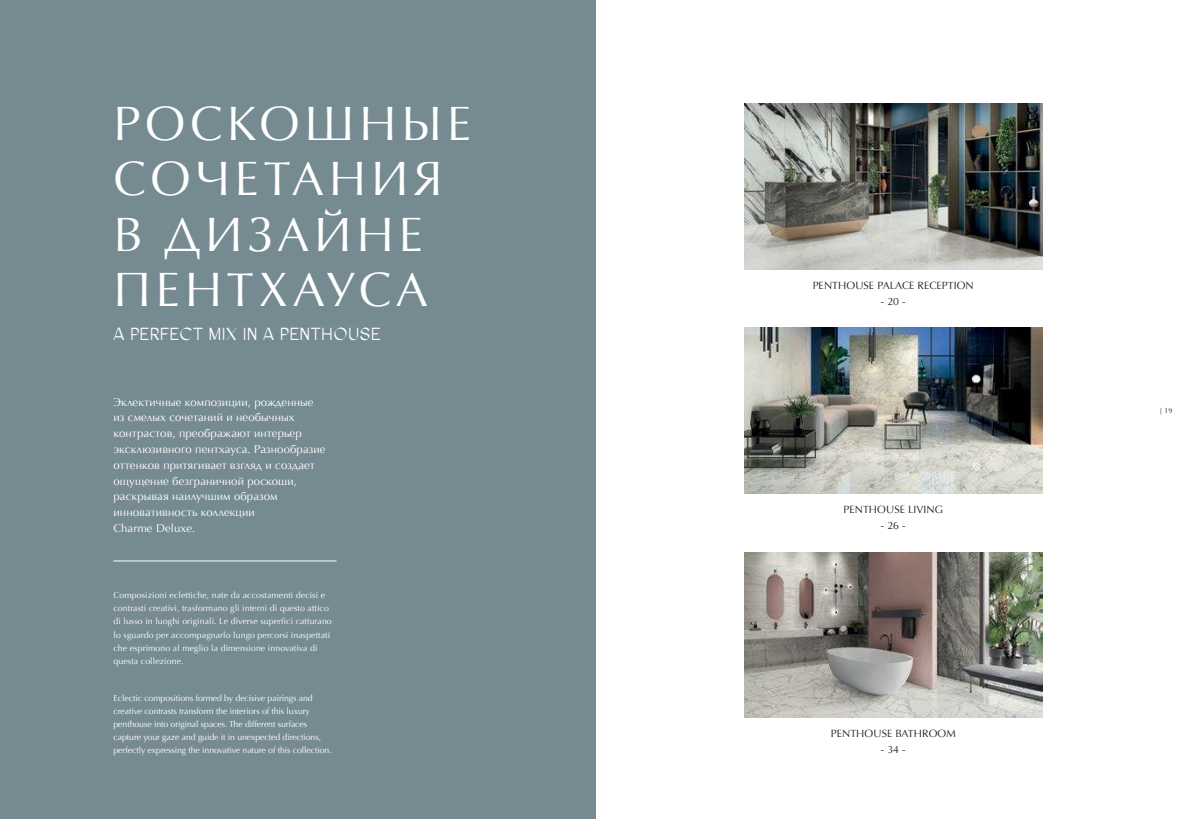
<style>
.page{position:relative;width:1191px;height:819px;background:#fff}
.page>*{position:absolute;margin:0;border:0;box-sizing:border-box;transform-origin:0 0}
.t1{font:48.12px/55.3px "Optima LTW10";letter-spacing:.1em;color:#fff}
.t2{font:17.5px "Agentur";color:#fff}
.t3{font:11.38px/15.8px "Optima LTW10";letter-spacing:.01em;color:#fff}
.t4{font:10.5px "Optima LTW10";letter-spacing:.01em;color:#221f1f}
.t5{font:8.75px/13.1px "Optima";letter-spacing:.01em;color:#fff}
.t6{font:8.75px/13.1px "Optima";letter-spacing:-.01em;color:#fff}
.t7{font:7px "Optima";color:#221f1f}
</style>
<div class="page">
<div style="left:0;top:0;width:595px;height:819px;background:#768a91"></div>
<img style="left:744px;top:104px;width:298px;height:165px">
<img style="left:744px;top:552px;width:298px;height:165px">
<img style="left:744px;top:327px;width:298px;height:166px">
<hr style="left:113px;top:560px;width:223px;height:1px;background:#fff">
<h1 class="t1" style="left:113px;top:97px;width:359px">РОСКОШНЫЕ<br>СОЧЕТАНИЯ<br>В ДИЗАЙНЕ<br>ПЕНТХАУСА</h1>
<h2 class="t2" style="left:113px;top:323px;width:269px">A PERFECT MIX IN A PENTHOUSE</h2>
<p class="t3" style="left:113px;top:394px;width:214px">Эклектичные композиции, рожденные из смелых сочетаний и необычных контрастов, преображают интерьер эксклюзивного пентхауса. Разнообразие оттенков притягивает взгляд и создает ощущение безграничной роскоши, раскрывая наилучшим образом инновативность коллекции<br>Charme Deluxe.</p>
<p class="t5" style="left:113px;top:589px;width:220px">Composizioni eclettiche, nate da accostamenti decisi e contrasti creativi, trasformano gli interni di questo attico di lusso in luoghi originali. Le diverse superfici catturano lo sguardo per accompagnarlo lungo percorsi inaspettati che esprimono al meglio la dimensione innovativa di questa collezione.</p>
<p class="t6" style="left:113px;top:692px;width:220px">Eclectic compositions formed by decisive pairings and creative contrasts transform the interiors of this luxury penthouse into original spaces. The different surfaces capture your gaze and guide it in unexpected directions, perfectly expressing the innovative nature of this collection.</p>
<p class="t4" style="left:812px;top:280px;width:163px">PENTHOUSE PALACE RECEPTION</p>
<p class="t4" style="left:880px;top:295px;width:27px">- 20 -</p>
<p class="t4" style="left:843px;top:503px;width:101px">PENTHOUSE LIVING</p>
<p class="t4" style="left:880px;top:519px;width:27px">- 26 -</p>
<p class="t4" style="left:830px;top:728px;width:126px">PENTHOUSE BATHROOM</p>
<p class="t4" style="left:880px;top:743px;width:27px">- 34 -</p>
<p class="t7" style="left:1160px;top:407px;width:14px">| 19</p>
</div>
